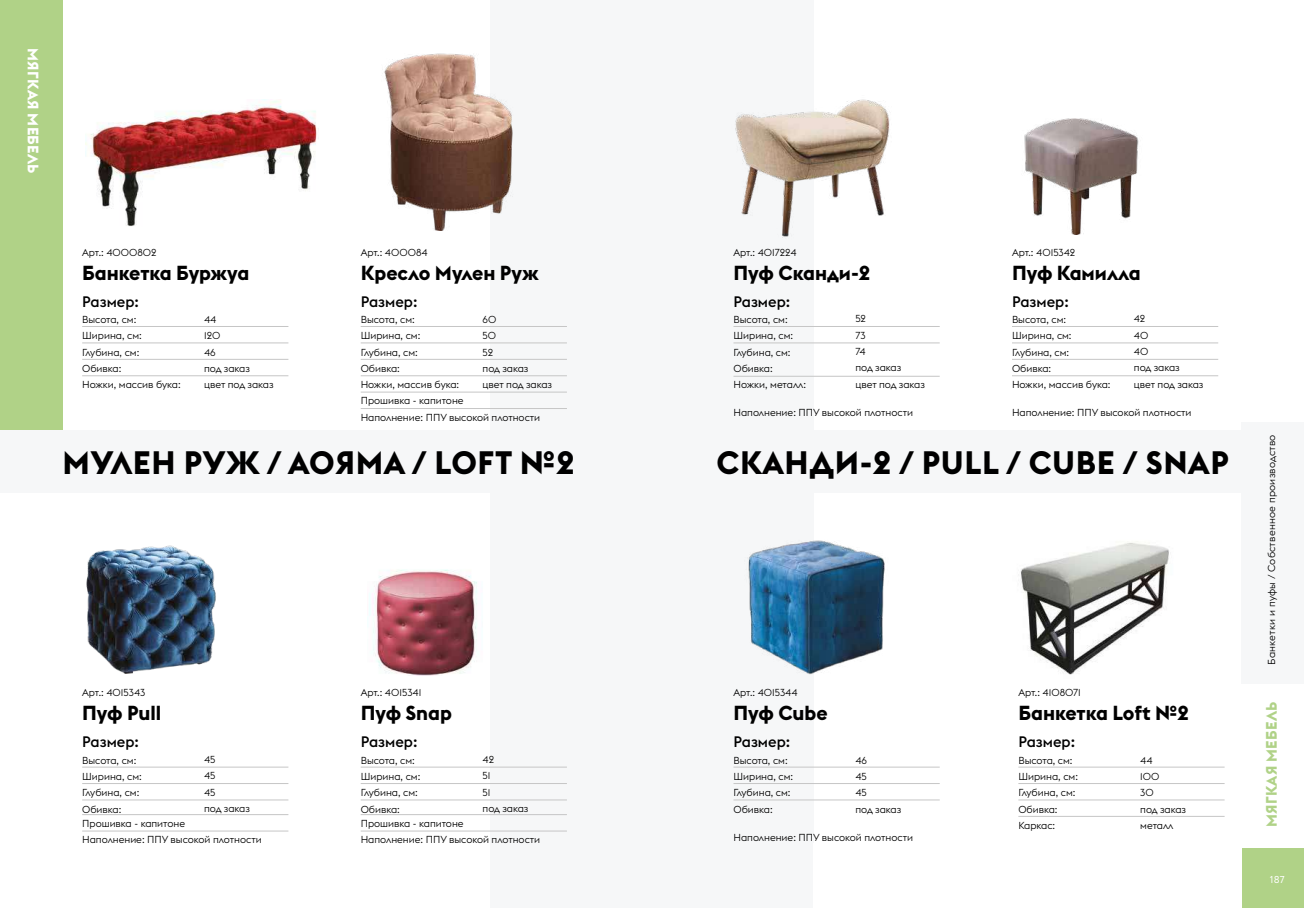
<style>
.page{position:relative;width:1304px;height:908px;background:#fff}
.page>*{position:absolute;margin:0;border:0;box-sizing:border-box;transform-origin:0 0}
.t1{font:700 32px "Euclid Flex";letter-spacing:.02em;color:#000}
.t2{font:700 20px "Euclid Flex";letter-spacing:-.005em;color:#000}
.t3{font:500 15px "Euclid Flex";color:#000}
.t4{font:700 15px "Euclid Flex";letter-spacing:.02em;color:#fff}
.t5{font:700 15px "Euclid Flex";letter-spacing:.02em;color:#b0d287}
.t6{font:300 10px/16.3px "Euclid Flex";color:#000}
.t7{font:300 10px "Euclid Flex";letter-spacing:.02em;color:#000}
.t8{font:10px "Circe";color:#fff}
</style>
<div class="page">
<div style="left:683px;top:848px;width:621px;height:59px;background:#b0d287"></div>
<div style="left:652px;top:0;width:162px;height:907px;background:#f6f7f8"></div>
<div style="left:491px;top:0;width:161px;height:907px;background:#f6f7f8"></div>
<div style="left:1242px;top:422px;width:62px;height:261px;background:#f6f7f8"></div>
<div style="left:0;top:0;width:62px;height:459px;background:#b0d287"></div>
<hr style="left:82px;top:326px;width:206px;height:1px;background:#c6c6c6">
<hr style="left:361px;top:326px;width:206px;height:1px;background:#c6c6c6">
<hr style="left:82px;top:342px;width:206px;height:1px;background:#c6c6c6">
<hr style="left:361px;top:342px;width:206px;height:1px;background:#c6c6c6">
<hr style="left:82px;top:359px;width:206px;height:1px;background:#c6c6c6">
<hr style="left:361px;top:359px;width:206px;height:1px;background:#c6c6c6">
<hr style="left:82px;top:375px;width:206px;height:1px;background:#c6c6c6">
<hr style="left:82px;top:830px;width:206px;height:1px;background:#c6c6c6">
<hr style="left:361px;top:830px;width:206px;height:1px;background:#c6c6c6">
<hr style="left:361px;top:408px;width:206px;height:1px;background:#c6c6c6">
<hr style="left:82px;top:814px;width:206px;height:1px;background:#c6c6c6">
<hr style="left:361px;top:814px;width:206px;height:1px;background:#c6c6c6">
<hr style="left:361px;top:391px;width:206px;height:1px;background:#c6c6c6">
<hr style="left:361px;top:375px;width:206px;height:1px;background:#c6c6c6">
<div style="left:0;top:430px;width:652px;height:63px;background:#f6f7f8"></div>
<img style="left:384px;top:53px;width:129px;height:177px">
<hr style="left:1018px;top:766px;width:207px;height:1px;background:#c6c6c6">
<hr style="left:1018px;top:783px;width:207px;height:1px;background:#c6c6c6">
<hr style="left:1018px;top:799px;width:207px;height:1px;background:#c6c6c6">
<hr style="left:1018px;top:815px;width:207px;height:1px;background:#c6c6c6">
<img style="left:1020px;top:541px;width:149px;height:134px">
<div style="left:814px;top:843px;width:428px;height:64px;background:#fff"></div>
<hr style="left:733px;top:326px;width:207px;height:1px;background:#c6c6c6">
<hr style="left:733px;top:342px;width:207px;height:1px;background:#c6c6c6">
<hr style="left:733px;top:376px;width:207px;height:1px;background:#c6c6c6">
<hr style="left:1012px;top:375px;width:206px;height:1px;background:#c6c6c6">
<img style="left:735px;top:99px;width:155px;height:139px">
<hr style="left:361px;top:766px;width:206px;height:1px;background:#c6c6c6">
<hr style="left:361px;top:783px;width:206px;height:1px;background:#c6c6c6">
<hr style="left:361px;top:799px;width:206px;height:1px;background:#c6c6c6">
<div style="left:643px;top:430px;width:661px;height:63px;background:#f6f7f8"></div>
<img style="left:369px;top:569px;width:109px;height:106px">
<hr style="left:733px;top:766px;width:207px;height:1px;background:#c6c6c6">
<hr style="left:733px;top:783px;width:207px;height:1px;background:#c6c6c6">
<hr style="left:733px;top:799px;width:207px;height:1px;background:#c6c6c6">
<img style="left:748px;top:540px;width:137px;height:134px">
<hr style="left:1012px;top:326px;width:206px;height:1px;background:#c6c6c6">
<hr style="left:1012px;top:342px;width:206px;height:1px;background:#c6c6c6">
<hr style="left:1012px;top:359px;width:206px;height:1px;background:#c6c6c6">
<img style="left:86px;top:545px;width:130px;height:127px">
<img style="left:85px;top:99px;width:232px;height:127px">
<hr style="left:82px;top:766px;width:206px;height:1px;background:#c6c6c6">
<hr style="left:82px;top:783px;width:206px;height:1px;background:#c6c6c6">
<hr style="left:82px;top:799px;width:206px;height:1px;background:#c6c6c6">
<img style="left:1024px;top:119px;width:115px;height:116px">
<h3 class="t4" style="left:42px;top:48px;width:127px;rotate:90deg">МЯГКАЯ МЕБЕЛЬ</h3>
<p class="t6" style="left:82px;top:244px;width:76px">Арт.: 4000802</p>
<h2 class="t2" style="left:82px;top:261px;width:169px">Банкетка Буржуа</h2>
<p class="t6" style="left:361px;top:244px;width:69px">Арт.: 400084</p>
<h2 class="t2" style="left:361px;top:261px;width:180px">Кресло Мулен Руж</h2>
<h3 class="t3" style="left:82px;top:293px;width:58px">Размер:</h3>
<p class="t6" style="left:82px;top:311px;width:100px">Высота, см:<br>Ширина, см:<br>Глубина, см:<br>Обивка:<br>Ножки, массив бука:</p>
<h3 class="t3" style="left:361px;top:293px;width:58px">Размер:</h3>
<p class="t6" style="left:361px;top:311px;width:100px">Высота, см:<br>Ширина, см:<br>Глубина, см:<br>Обивка:<br>Ножки, массив бука:</p>
<p class="t6" style="left:204px;top:311px;width:71px">44<br>120<br>46<br>под заказ цвет под заказ</p>
<p class="t6" style="left:483px;top:311px;width:71px">60<br>50<br>52<br>под заказ цвет под заказ</p>
<p class="t6" style="left:361px;top:392px;width:181px">Прошивка - капитоне<br>Наполнение: ППУ высокой плотности</p>
<h1 class="t1" style="left:62px;top:444px;width:514px">МУЛЕН РУЖ / АОЯМА / LOFT №2</h1>
<p class="t6" style="left:82px;top:684px;width:65px">Арт.: 4015343</p>
<h2 class="t2" style="left:82px;top:701px;width:81px">Пуф Pull</h2>
<h3 class="t3" style="left:82px;top:733px;width:58px">Размер:</h3>
<p class="t6" style="left:82px;top:751px;width:61px">Высота, см:<br>Ширина, см:<br>Глубина, см:<br>Обивка:</p>
<p class="t6" style="left:204px;top:751px;width:47px">45<br>45<br>45<br>под заказ</p>
<p class="t6" style="left:361px;top:684px;width:62px">Арт.: 4015341</p>
<h2 class="t2" style="left:361px;top:701px;width:93px">Пуф Snap</h2>
<h3 class="t3" style="left:361px;top:733px;width:58px">Размер:</h3>
<p class="t6" style="left:361px;top:751px;width:61px">Высота, см:<br>Ширина, см:<br>Глубина, см:<br>Обивка:</p>
<p class="t6" style="left:483px;top:751px;width:47px">42<br>51<br>51<br>под заказ</p>
<p class="t6" style="left:82px;top:814px;width:181px">Прошивка - капитоне<br>Наполнение: ППУ высокой плотности</p>
<p class="t6" style="left:361px;top:814px;width:181px">Прошивка - капитоне<br>Наполнение: ППУ высокой плотности</p>
<p class="t6" style="left:733px;top:244px;width:65px">Арт.: 4017224</p>
<h2 class="t2" style="left:733px;top:261px;width:138px">Пуф Сканди-2</h2>
<h3 class="t3" style="left:733px;top:293px;width:58px">Размер:</h3>
<p class="t6" style="left:733px;top:311px;width:74px">Высота, см:<br>Ширина, см:<br>Глубина, см:<br>Обивка:<br>Ножки, металл:</p>
<p class="t6" style="left:855px;top:310px;width:71px">52<br>73<br>74<br>под заказ цвет под заказ</p>
<p class="t6" style="left:733px;top:404px;width:181px">Наполнение: ППУ высокой плотности</p>
<p class="t6" style="left:1012px;top:244px;width:65px">Арт.: 4015342</p>
<h2 class="t2" style="left:1012px;top:261px;width:130px">Пуф Камилла</h2>
<h3 class="t3" style="left:1012px;top:293px;width:58px">Размер:</h3>
<p class="t6" style="left:1012px;top:311px;width:100px">Высота, см:<br>Ширина, см:<br>Глубина, см:<br>Обивка:<br>Ножки, массив бука:</p>
<p class="t6" style="left:1134px;top:310px;width:71px">42<br>40<br>40<br>под заказ цвет под заказ</p>
<p class="t6" style="left:1012px;top:404px;width:181px">Наполнение: ППУ высокой плотности</p>
<h1 class="t1" style="left:716px;top:444px;width:514px">СКАНДИ-2 / PULL / CUBE / SNAP</h1>
<p class="t6" style="left:733px;top:684px;width:66px">Арт.: 4015344</p>
<h2 class="t2" style="left:733px;top:701px;width:96px">Пуф Cube</h2>
<h3 class="t3" style="left:733px;top:733px;width:58px">Размер:</h3>
<p class="t6" style="left:733px;top:751px;width:61px">Высота, см:<br>Ширина, см:<br>Глубина, см:<br>Обивка:</p>
<p class="t6" style="left:855px;top:751px;width:47px">46<br>45<br>45<br>под заказ</p>
<p class="t6" style="left:733px;top:829px;width:181px">Наполнение: ППУ высокой плотности</p>
<p class="t6" style="left:1018px;top:684px;width:64px">Арт.: 4108071</p>
<h2 class="t2" style="left:1018px;top:701px;width:172px">Банкетка Loft №2</h2>
<h3 class="t3" style="left:1018px;top:733px;width:58px">Размер:</h3>
<p class="t6" style="left:1018px;top:751px;width:61px">Высота, см:<br>Ширина, см:<br>Глубина, см:<br>Обивка:<br>Каркас:</p>
<p class="t6" style="left:1140px;top:751px;width:47px">44<br>100<br>30<br>под заказ металл</p>
<p class="t7" style="left:1266px;top:664px;width:231px;rotate:-90deg">Банкетки и пуфы / Собственное производство</p>
<h3 class="t5" style="left:1263px;top:826px;width:127px;rotate:-90deg">МЯГКАЯ МЕБЕЛЬ</h3>
<p class="t8" style="left:1270px;top:872px;width:16px">187</p>
</div>
